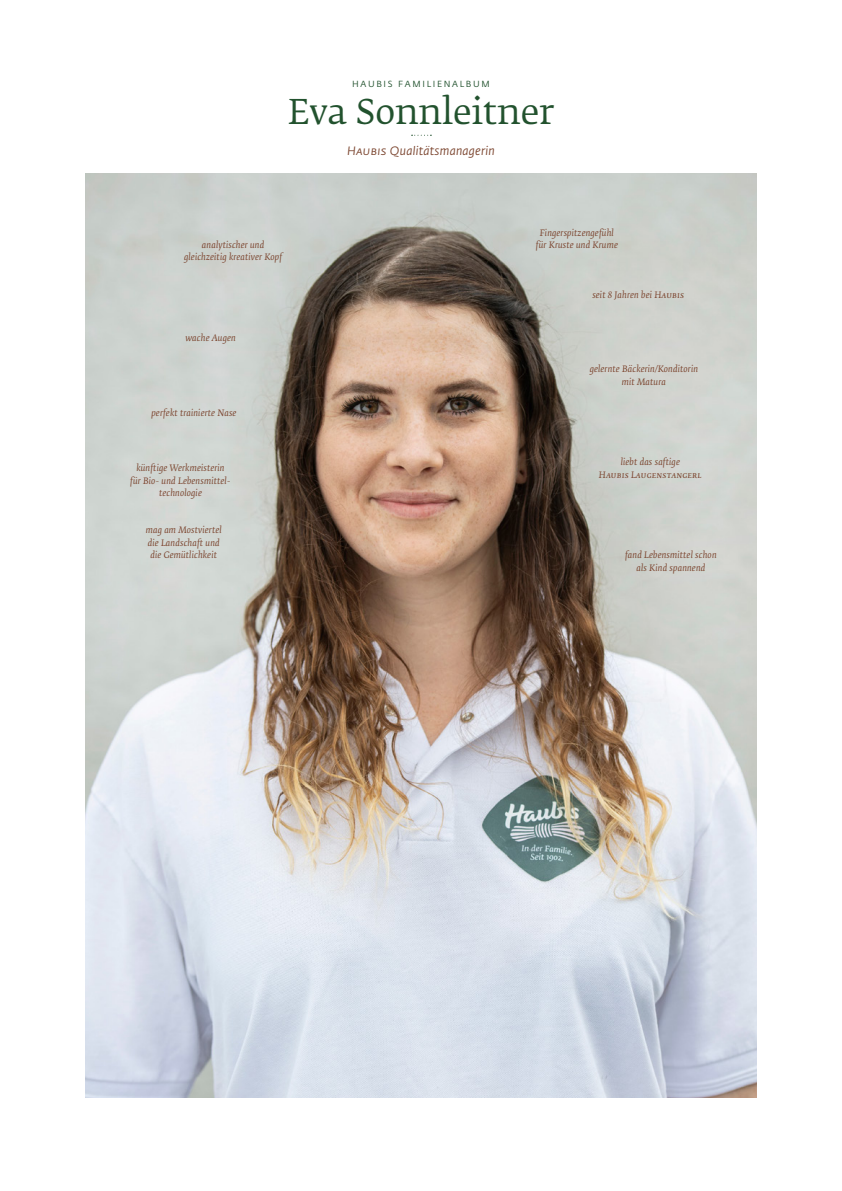
<style>
.page{position:relative;width:842px;height:1191px;background:#fff}
.page>*{position:absolute;margin:0;border:0;box-sizing:border-box;transform-origin:0 0}
.t1{font:34px "Fedra Serif B Pro";color:#22522e}
.t2{font:italic 12px "Fedra Sans Pro";letter-spacing:.02em;color:#7c4630}
.t3{font:italic 8.8px/12.4px "Fedra Serif B Pro";letter-spacing:.015em;color:#7c4630;text-align:center}
.t4{font:8.8px "Fedra Sans Pro";letter-spacing:.19em;color:#22522e}
</style>
<div class="page">
<img style="left:85px;top:174px;width:672px;height:923px">
<p class="t4" style="left:352px;top:78px;width:139px">HAUBIS FAMILIENALBUM</p>
<h1 class="t1" style="left:288px;top:92px;width:268px">Eva Sonnleitner</h1>
<p class="t3" style="left:184px;top:239px;width:100px">analytischer und gleichzeitig kreativer Kopf</p>
<p class="t3" style="left:185px;top:332px;width:52px">wache Augen</p>
<p class="t3" style="left:151px;top:406px;width:87px">perfekt trainierte Nase</p>
<p class="t3" style="left:130px;top:462px;width:101px">künftige Werkmeisterin für Bio- und Lebensmittel&shy;technologie</p>
<p class="t3" style="left:146px;top:524px;width:77px">mag am Mostviertel die Landschaft und die Gemütlichkeit</p>
<h2 class="t2" style="left:347px;top:142px;width:149px">Haubis Qualitätsmanagerin</h2>
<p class="t3" style="left:536px;top:226px;width:84px">Fingerspitzengefühl für Kruste und Krume</p>
<p class="t3" style="left:592px;top:288px;width:93px">seit 8 Jahren bei Haubis</p>
<p class="t3" style="left:590px;top:363px;width:110px">gelernte Bäckerin/Konditorin mit Matura</p>
<p class="t3" style="left:599px;top:456px;width:104px">liebt das saftige<br>Haubis Laugenstangerl</p>
<p class="t3" style="left:625px;top:549px;width:93px">fand Lebensmittel schon als Kind spannend</p>
</div>
